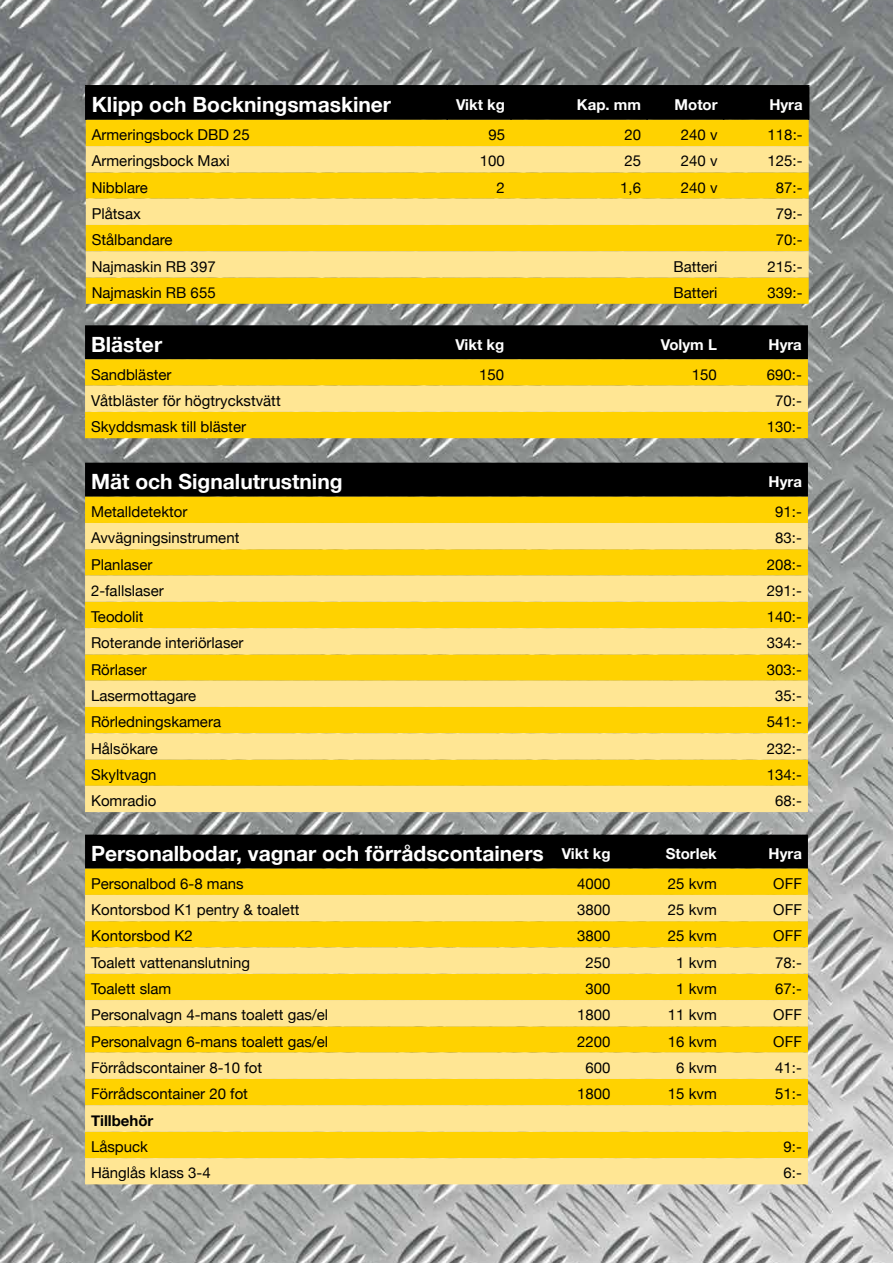
<style>
.page{position:relative;width:893px;height:1263px;background:#fff}
.page>*{position:absolute;margin:0;border:0;box-sizing:border-box;transform-origin:0 0}
.t1{font:700 21px "Helvetica Neue";color:#fff}
.t2{font:15px "Helvetica Neue";color:#000}
.t3{font:700 15px "Helvetica Neue";color:#fff}
.t4{font:700 15px "Helvetica Neue";color:#000}
.s1{font-size:15px}
</style>
<div class="page">
<img style="left:0;top:0;width:893px;height:1263px">
<div style="left:85px;top:325px;width:723px;height:34px;background:#000"></div>
<div style="left:85px;top:359px;width:723px;height:79px;background:#ffd200"></div>
<div style="left:85px;top:386px;width:723px;height:26px;background:#ffe694"></div>
<div style="left:85px;top:463px;width:723px;height:34px;background:#000"></div>
<div style="left:85px;top:497px;width:723px;height:26px;background:#ffd200"></div>
<svg style="left:85px;top:523px;width:723px;height:289px;background:#fedc51"></svg>
<div style="left:87px;top:87px;width:721px;height:33px;background:#000"></div>
<div style="left:86px;top:120px;width:723px;height:184px;background:#ffd200"></div>
<svg style="left:86px;top:146px;width:723px;height:131px;background:#fedd59"></svg>
<hr style="left:85px;top:85px;width:362px;height:2px;background:#000">
<hr style="left:85px;top:87px;width:2px;height:33px;background:#000">
<hr style="left:447px;top:85px;width:64px;height:2px;background:#000">
<hr style="left:446px;top:87px;width:2px;height:33px;background:#000">
<hr style="left:511px;top:85px;width:136px;height:2px;background:#000">
<hr style="left:510px;top:87px;width:2px;height:33px;background:#000">
<hr style="left:647px;top:85px;width:77px;height:2px;background:#000">
<hr style="left:646px;top:87px;width:2px;height:33px;background:#000">
<hr style="left:724px;top:85px;width:85px;height:2px;background:#000">
<hr style="left:723px;top:87px;width:1px;height:33px;background:#000">
<hr style="left:808px;top:87px;width:1px;height:33px;background:#000">
<div style="left:85px;top:835px;width:723px;height:34px;background:#000"></div>
<div style="left:85px;top:869px;width:723px;height:26px;background:#ffd200"></div>
<svg style="left:85px;top:895px;width:723px;height:289px;background:#fedc51"></svg>
<h1 class="t1" style="left:92px;top:92px;width:301px">Klipp och Bockningsmaskiner</h1>
<p class="t3" style="left:456px;top:95px;width:50px">Vikt kg</p>
<p class="t3" style="left:577px;top:95px;width:66px">Kap. mm</p>
<p class="t3" style="left:675px;top:95px;width:45px">Motor</p>
<p class="t3" style="left:769px;top:95px;width:35px">Hyra</p>
<p class="t2" style="left:92px;top:126px;width:160px">Armeringsbock DBD 25</p>
<p class="t2" style="left:488px;top:126px;width:18px">95</p>
<p class="t2" style="left:624px;top:126px;width:18px">20</p>
<p class="t2" style="left:681px;top:126px;width:38px">240 v</p>
<p class="t2" style="left:768px;top:126px;width:37px">118:-</p>
<p class="t2" style="left:92px;top:152px;width:140px">Armeringsbock Maxi</p>
<p class="t2" style="left:480px;top:152px;width:27px">100</p>
<p class="t2" style="left:624px;top:152px;width:18px">25</p>
<p class="t2" style="left:681px;top:152px;width:38px">240 v</p>
<p class="t2" style="left:768px;top:152px;width:37px">125:-</p>
<p class="t2" style="left:92px;top:178px;width:58px">Nibblare</p>
<p class="t2" style="left:497px;top:178px;width:10px">2</p>
<p class="t2" style="left:620px;top:178px;width:22px">1,6</p>
<p class="t2" style="left:681px;top:178px;width:38px">240 v</p>
<p class="t2" style="left:776px;top:178px;width:28px">87:-</p>
<p class="t2" style="left:92px;top:205px;width:51px">Plåtsax</p>
<p class="t2" style="left:776px;top:205px;width:28px">79:-</p>
<p class="t2" style="left:92px;top:231px;width:82px">Stålbandare</p>
<p class="t2" style="left:776px;top:231px;width:28px">70:-</p>
<p class="t2" style="left:92px;top:257px;width:125px">Najmaskin RB 397</p>
<p class="t2" style="left:673px;top:257px;width:46px">Batteri</p>
<p class="t2" style="left:768px;top:257px;width:37px">215:-</p>
<p class="t2" style="left:92px;top:283px;width:125px">Najmaskin RB 655</p>
<p class="t2" style="left:673px;top:283px;width:46px">Batteri</p>
<p class="t2" style="left:768px;top:283px;width:37px">339:-</p>
<h1 class="t1" style="left:91px;top:331px;width:73px">Bläster</h1>
<p class="t3" style="left:455px;top:335px;width:50px">Vikt kg</p>
<p class="t3" style="left:661px;top:335px;width:58px">Volym L</p>
<p class="t3" style="left:769px;top:335px;width:35px">Hyra</p>
<p class="t2" style="left:91px;top:365px;width:82px">Sandbläster</p>
<p class="t2" style="left:479px;top:365px;width:27px">150</p>
<p class="t2" style="left:692px;top:365px;width:27px">150</p>
<p class="t2" style="left:767px;top:365px;width:37px">690:-</p>
<p class="t2" style="left:91px;top:392px;width:191px">Våtbläster för högtryckstvätt</p>
<p class="t2" style="left:775px;top:392px;width:28px">70:-</p>
<p class="t2" style="left:91px;top:418px;width:157px">Skyddsmask till bläster</p>
<p class="t2" style="left:767px;top:418px;width:37px">130:-</p>
<h1 class="t1" style="left:91px;top:469px;width:253px">Mät och Signalutrustning</h1>
<p class="t3" style="left:769px;top:472px;width:35px">Hyra</p>
<p class="t2" style="left:91px;top:503px;width:98px">Metalldetektor</p>
<p class="t2" style="left:775px;top:503px;width:28px">91:-</p>
<p class="t2" style="left:91px;top:529px;width:150px">Avvägningsinstrument</p>
<p class="t2" style="left:775px;top:529px;width:28px">83:-</p>
<p class="t2" style="left:91px;top:555px;width:63px">Planlaser</p>
<p class="t2" style="left:767px;top:555px;width:37px">208:-</p>
<p class="t2" style="left:91px;top:581px;width:74px">2-fallslaser</p>
<p class="t2" style="left:767px;top:581px;width:37px">291:-</p>
<p class="t2" style="left:91px;top:608px;width:54px">Teodolit</p>
<p class="t2" style="left:767px;top:608px;width:37px">140:-</p>
<p class="t2" style="left:91px;top:634px;width:154px">Roterande interiörlaser</p>
<p class="t2" style="left:767px;top:634px;width:37px">334:-</p>
<p class="t2" style="left:91px;top:660px;width:57px">Rörlaser</p>
<p class="t2" style="left:767px;top:660px;width:37px">303:-</p>
<p class="t2" style="left:91px;top:687px;width:107px">Lasermottagare</p>
<p class="t2" style="left:775px;top:687px;width:28px">35:-</p>
<p class="t2" style="left:91px;top:713px;width:132px">Rörledningskamera</p>
<p class="t2" style="left:767px;top:713px;width:37px">541:-</p>
<p class="t2" style="left:91px;top:739px;width:68px">Hålsökare</p>
<p class="t2" style="left:767px;top:739px;width:37px">232:-</p>
<p class="t2" style="left:91px;top:765px;width:67px">Skyltvagn</p>
<p class="t2" style="left:767px;top:765px;width:37px">134:-</p>
<p class="t2" style="left:91px;top:792px;width:67px">Komradio</p>
<p class="t2" style="left:775px;top:792px;width:28px">68:-</p>
<h1 class="t1" style="left:91px;top:841px;width:521px">Personalbodar, vagnar och förrådscontainers <span class="s1">Vikt kg</span></h1>
<p class="t3" style="left:666px;top:844px;width:53px">Storlek</p>
<p class="t3" style="left:769px;top:844px;width:35px">Hyra</p>
<p class="t2" style="left:91px;top:875px;width:154px">Personalbod 6-8 mans</p>
<p class="t2" style="left:577px;top:875px;width:35px">4000</p>
<p class="t2" style="left:668px;top:875px;width:50px">25 kvm</p>
<p class="t2" style="left:773px;top:875px;width:30px">OFF</p>
<p class="t2" style="left:91px;top:901px;width:210px">Kontorsbod K1 pentry &amp; toalett</p>
<p class="t2" style="left:577px;top:901px;width:35px">3800</p>
<p class="t2" style="left:668px;top:901px;width:50px">25 kvm</p>
<p class="t2" style="left:773px;top:901px;width:30px">OFF</p>
<p class="t2" style="left:91px;top:927px;width:103px">Kontorsbod K2</p>
<p class="t2" style="left:577px;top:927px;width:35px">3800</p>
<p class="t2" style="left:668px;top:927px;width:50px">25 kvm</p>
<p class="t2" style="left:773px;top:927px;width:30px">OFF</p>
<p class="t2" style="left:91px;top:953px;width:160px">Toalett vattenanslutning</p>
<p class="t2" style="left:586px;top:953px;width:27px">250</p>
<p class="t2" style="left:676px;top:953px;width:42px">1 kvm</p>
<p class="t2" style="left:775px;top:953px;width:28px">78:-</p>
<p class="t2" style="left:91px;top:980px;width:82px">Toalett slam</p>
<p class="t2" style="left:586px;top:980px;width:27px">300</p>
<p class="t2" style="left:676px;top:980px;width:42px">1 kvm</p>
<p class="t2" style="left:775px;top:980px;width:28px">67:-</p>
<p class="t2" style="left:91px;top:1006px;width:239px">Personalvagn 4-mans toalett gas/el</p>
<p class="t2" style="left:577px;top:1006px;width:35px">1800</p>
<p class="t2" style="left:668px;top:1006px;width:50px">11 kvm</p>
<p class="t2" style="left:773px;top:1006px;width:30px">OFF</p>
<p class="t2" style="left:91px;top:1032px;width:239px">Personalvagn 6-mans toalett gas/el</p>
<p class="t2" style="left:577px;top:1032px;width:35px">2200</p>
<p class="t2" style="left:668px;top:1032px;width:50px">16 kvm</p>
<p class="t2" style="left:773px;top:1032px;width:30px">OFF</p>
<p class="t2" style="left:91px;top:1058px;width:173px">Förrådscontainer 8-10 fot</p>
<p class="t2" style="left:586px;top:1058px;width:27px">600</p>
<p class="t2" style="left:676px;top:1058px;width:42px">6 kvm</p>
<p class="t2" style="left:775px;top:1058px;width:28px">41:-</p>
<p class="t2" style="left:91px;top:1085px;width:158px">Förrådscontainer 20 fot</p>
<p class="t2" style="left:577px;top:1085px;width:35px">1800</p>
<p class="t2" style="left:668px;top:1085px;width:50px">15 kvm</p>
<p class="t2" style="left:775px;top:1085px;width:28px">51:-</p>
<p class="t4" style="left:91px;top:1111px;width:64px">Tillbehör</p>
<p class="t2" style="left:91px;top:1138px;width:58px">Låspuck</p>
<p class="t2" style="left:784px;top:1138px;width:20px">9:-</p>
<p class="t2" style="left:91px;top:1164px;width:121px">Hänglås klass 3-4</p>
<p class="t2" style="left:784px;top:1164px;width:20px">6:-</p>
</div>
